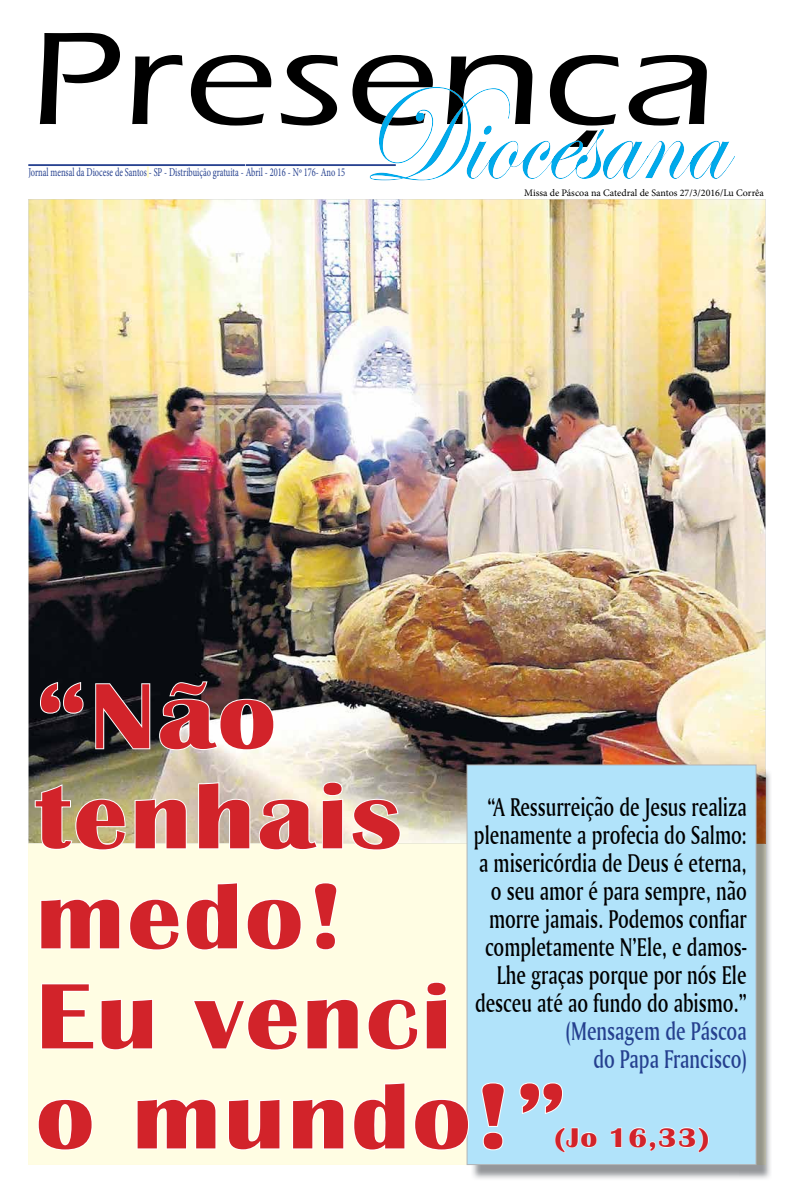
<style>
.page{position:relative;width:794px;height:1191px;background:#fff}
.page>*{position:absolute;margin:0;border:0;box-sizing:border-box;transform-origin:0 0}
.t1{font:500 136.6px "Eras ITC";color:#000;scale:1.27 1}
.t2{font:700 96px/100px "Britannic";letter-spacing:.025em;color:#d2232a;scale:1.12 1}
.t3{font:700 27.8px "Britannic";color:#d2232a;scale:1.12 1}
.t4{font:27px/28px "Amerigo BT Medium A";color:#000;text-align:right;scale:.74 1}
.t5{font:27px/28px "Amerigo BT Medium A";color:#25408f;text-align:right;scale:.74 1}
.t6{font:12px "Minion Pro";color:#25408f;scale:.7 1}
.t7{font:10px "Minion Pro";color:#000}
</style>
<div class="page">
<hr style="left:28px;top:164px;width:217px;height:1px;background:#25408f">
<hr style="left:28px;top:165px;width:217px;height:1px;background:#25408f">
<svg style="left:147px;top:166px;width:2px;height:11px"></svg>
<img style="left:369px;top:140px;width:366px;height:41px">
<img style="left:369px;top:87px;width:338px;height:60px">
<div style="left:28px;top:843px;width:439px;height:321px;background:#fffde3"></div>
<hr style="left:246px;top:164px;width:150px;height:1px;background:#25408f">
<hr style="left:246px;top:165px;width:150px;height:1px;background:#25408f">
<img style="left:28px;top:199px;width:737px;height:644px">
<img style="left:739px;top:769px;width:32px;height:410px">
<img style="left:471px;top:1164px;width:268px;height:15px">
<img style="left:756px;top:843px;width:9px;height:321px">
<img style="left:471px;top:1164px;width:262px;height:1px">
<div style="left:467px;top:765px;width:289px;height:399px;background:#b1e3fa"></div>
<div style="left:467px;top:765px;width:289px;height:399px;border:1px solid #b1b4b6"></div>
<svg style="left:39px;top:680px;width:46px;height:34px;background:#3f4145"></svg>
<svg style="left:94px;top:682px;width:57px;height:68px;background:#3d3f42"></svg>
<svg style="left:158px;top:680px;width:117px;height:71px"></svg>
<svg style="left:34px;top:782px;width:93px;height:69px;background:#c0ba94"></svg>
<svg style="left:134px;top:797px;width:54px;height:53px;background:#e2d7c2"></svg>
<svg style="left:197px;top:781px;width:54px;height:69px;background:#d5cbbd"></svg>
<svg style="left:258px;top:780px;width:86px;height:71px;background:#ede5d3"></svg>
<svg style="left:351px;top:798px;width:51px;height:53px"></svg>
<svg style="left:39px;top:897px;width:82px;height:53px"></svg>
<svg style="left:128px;top:881px;width:111px;height:70px"></svg>
<svg style="left:246px;top:898px;width:56px;height:53px"></svg>
<svg style="left:313px;top:881px;width:25px;height:70px"></svg>
<svg style="left:40px;top:982px;width:114px;height:69px"></svg>
<svg style="left:191px;top:997px;width:108px;height:54px"></svg>
<svg style="left:305px;top:997px;width:54px;height:53px"></svg>
<svg style="left:367px;top:997px;width:52px;height:54px"></svg>
<svg style="left:425px;top:980px;width:23px;height:70px"></svg>
<svg style="left:37px;top:1098px;width:57px;height:53px"></svg>
<svg style="left:136px;top:1097px;width:81px;height:53px"></svg>
<svg style="left:227px;top:1097px;width:54px;height:54px"></svg>
<svg style="left:291px;top:1097px;width:54px;height:53px"></svg>
<svg style="left:352px;top:1081px;width:54px;height:70px"></svg>
<svg style="left:413px;top:1098px;width:56px;height:53px"></svg>
<svg style="left:481px;top:1082px;width:24px;height:69px"></svg>
<svg style="left:519px;top:1082px;width:44px;height:32px"></svg>
<svg style="left:555px;top:1127px;width:42px;height:26px"></svg>
<svg style="left:610px;top:1127px;width:12px;height:21px"></svg>
<svg style="left:629px;top:1127px;width:80px;height:26px"></svg>
<h1 class="t1" style="left:28px;top:2px;width:544px">Presença</h1>
<p class="t6" style="left:28px;top:164px;width:454px">Jornal mensal da Diocese de Santos - SP - Distribuição gratuita - Abril - 2016 - Nº 176- Ano 15</p>
<p class="t7" style="left:524px;top:186px;width:241px">Missa de Páscoa na Catedral de Santos 27/3/2016/Lu Corrêa</p>
<h2 class="t2" style="left:36px;top:667px;width:476px">“Não tenhais medo!<br>Eu venci<br>o mundo!”</h2>
<p class="t4" style="left:474px;top:792px;width:370px">“A Ressurreição de Jesus realiza plenamente a profecia do Salmo: a misericórdia de Deus é eterna, o seu amor é para sempre, não morre jamais. Podemos confiar completamente N’Ele, e damos-<br>Lhe graças porque por nós Ele desceu até ao fundo do abismo.”</p>
<p class="t5" style="left:566px;top:1016px;width:246px">(Mensagem de Páscoa do Papa Francisco)</p>
<p class="t3" style="left:554px;top:1121px;width:140px">(Jo 16,33)</p>
</div>
